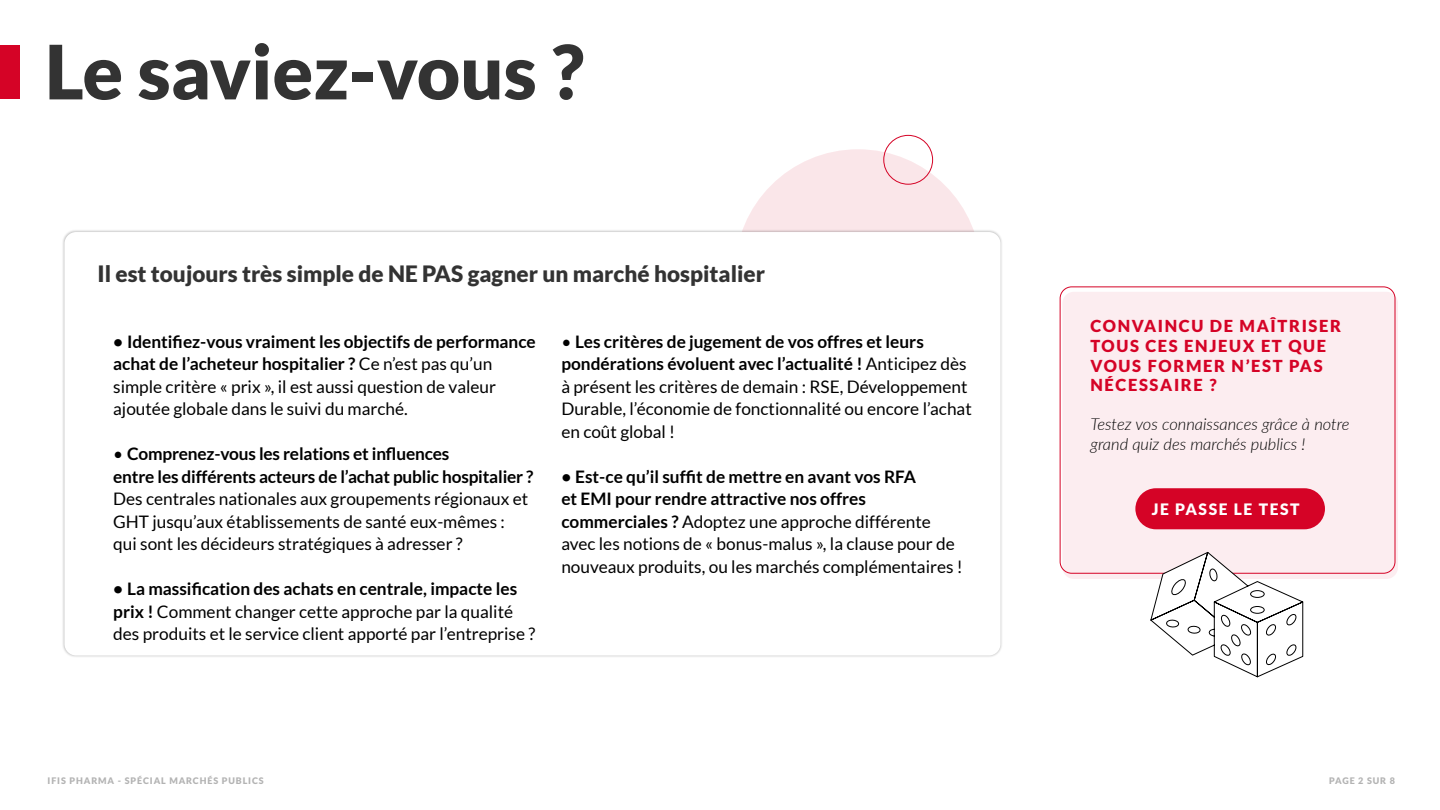
<style>
.page{position:relative;width:1440px;height:810px;background:#fff}
.page>*{position:absolute;margin:0;border:0;box-sizing:border-box;transform-origin:0 0}
.t1{font:900 75px "Lato";color:#333}
.t2{font:900 22.5px "Lato";color:#333}
.t3{font:17.25px/22.5px "Lato";color:#000}
.t4{font:700 17.25px/22.5px "Lato";letter-spacing:-.01em;color:#000}
.t5{font:900 16.5px/19.8px "Lato";letter-spacing:.1em;color:#d50326}
.t6{font:italic 300 16.5px/19.8px "Lato";color:#000}
.t7{font:900 15.75px "Lato";letter-spacing:.1em;color:#fff}
.t8{font:900 9px "Lato";letter-spacing:.1em;color:#b3b3b3}
.s1{font-weight:700}
.s2{font-weight:400}
</style>
<div class="page">
<div style="left:735px;top:149px;width:246px;height:246px;background:#fae6e9;border-radius:50%"></div>
<div style="left:883px;top:135px;width:50px;height:50px;border:1px solid #d50326;border-radius:50%"></div>
<div style="left:64px;top:232px;width:936px;height:423px;background:#fff;border-radius:12px"></div>
<div style="left:0;top:45px;width:20px;height:54px;background:#d50326"></div>
<div style="left:1062px;top:292px;width:336px;height:287px;background:#fcedf0;border-radius:12px"></div>
<div style="left:1060px;top:286px;width:335px;height:288px;border:1px solid #d50326;border-radius:12px"></div>
<svg style="left:1149px;top:551px;width:156px;height:127px"></svg>
<div style="left:1135px;top:488px;width:190px;height:41px;background:#d50326;border-radius:21px"></div>
<h1 class="t1" style="left:45px;top:28px;width:541px">Le saviez-vous ?</h1>
<h2 class="t2" style="left:98px;top:261px;width:669px">Il est toujours très simple de NE PAS gagner un marché hospitalier</h2>
<p class="t3" style="left:113px;top:330px;width:424px"><span class="s1">• Identifiez-vous vraiment les objectifs de performance achat de l’acheteur hospitalier ?</span> Ce n’est pas qu’un simple critère « prix », il est aussi question de valeur ajoutée globale dans le suivi du marché.</p>
<p class="t4" style="left:113px;top:442px;width:422px"><span class="s2">•</span> Comprenez-vous les relations et influences<br>entre les différents acteurs de l’achat public hospitalier ?</p>
<p class="t3" style="left:113px;top:488px;width:417px">Des centrales nationales aux groupements régionaux et<br>GHT jusqu’aux établissements de santé eux-mêmes : qui sont les décideurs stratégiques à adresser ?</p>
<p class="t3" style="left:113px;top:577px;width:424px"><span class="s1">• La massification des achats en centrale, impacte les prix !</span> Comment changer cette approche par la qualité des produits et le service client apporté par l’entreprise ?</p>
<p class="t3" style="left:561px;top:330px;width:412px">• <span class="s1">Les critères de jugement de vos offres et leurs pondérations évoluent avec l’actualité !</span> Anticipez dès à présent les critères de demain : RSE, Développement Durable, l’économie de fonctionnalité ou encore l’achat en coût global !</p>
<p class="t3" style="left:561px;top:465px;width:403px"><span class="s1">• Est-ce qu’il suffit de mettre en avant vos RFA<br>et EMI pour rendre attractive nos offres commerciales ?</span> Adoptez une approche différente avec les notions de « bonus-malus », la clause pour de nouveaux produits, ou les marchés complémentaires !</p>
<p class="t5" style="left:1090px;top:316px;width:252px">CONVAINCU DE MAÎTRISER<br>TOUS CES ENJEUX ET QUE<br>VOUS FORMER N’EST PAS<br>NÉCESSAIRE ?</p>
<p class="t6" style="left:1090px;top:414px;width:261px">Testez vos connaissances grâce à notre grand quiz des marchés publics !</p>
<p class="t7" style="left:1152px;top:500px;width:149px">JE PASSE LE TEST</p>
<p class="t8" style="left:48px;top:775px;width:218px">IFIS PHARMA - SPÉCIAL MARCHÉS PUBLICS</p>
<p class="t8" style="left:1329px;top:775px;width:67px">PAGE 2 SUR 8</p>
</div>
